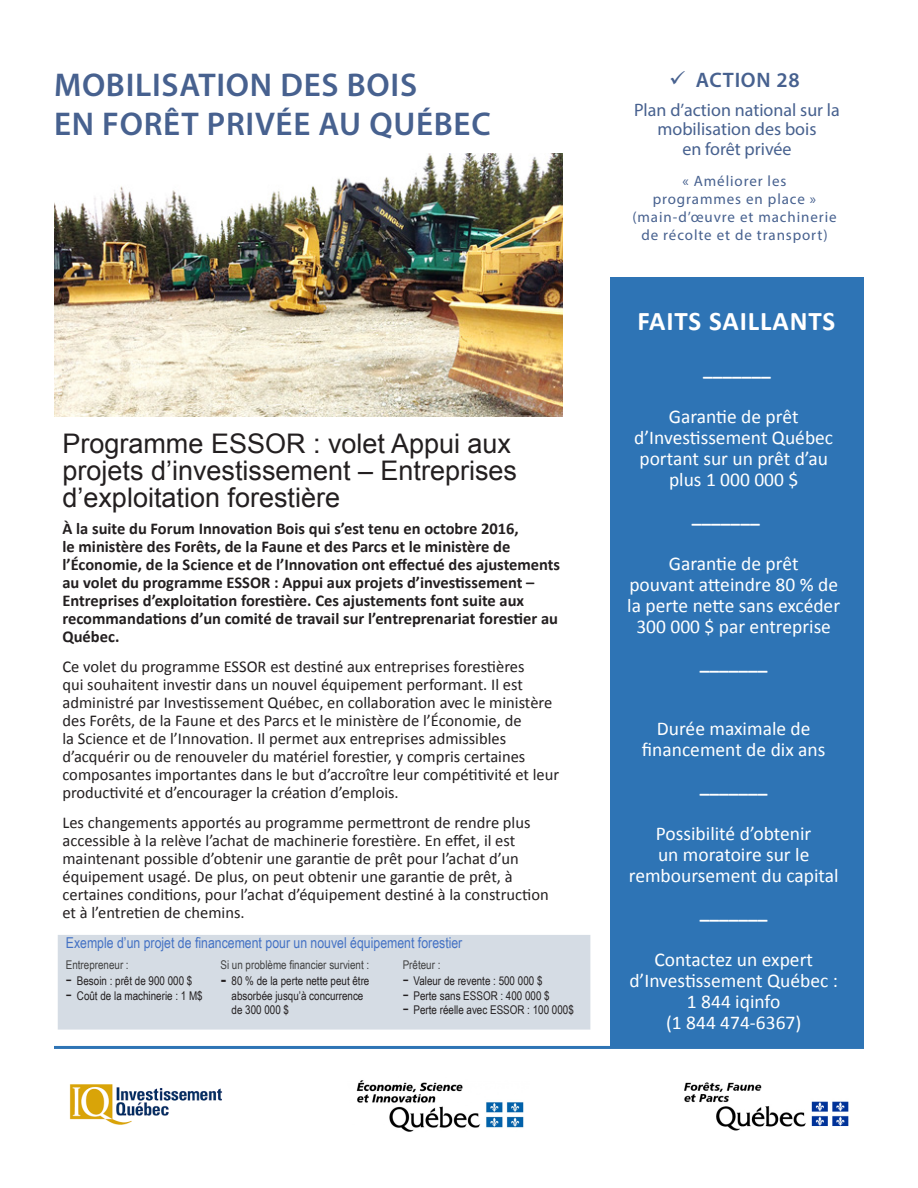
<style>
.page{position:relative;width:918px;height:1188px;background:#fff}
.page>*{position:absolute;margin:0;border:0;box-sizing:border-box;transform-origin:0 0}
.t1{font:600 33px/39.6px "Myriad Pro";letter-spacing:.02em;color:#47618f}
.t2{font:27px/27px "Arial";color:#231f20}
.t3{font:700 27px "Calibri";letter-spacing:.035em;color:#fff}
.t4{font:600 21px "Myriad Pro";letter-spacing:.035em;color:#47618f}
.t5{font:19.5px/21px "Calibri";color:#fff;text-align:center}
.t6{font:700 19.5px "Calibri";color:#fff}
.t7{font:18px/19.5px "Myriad Pro";color:#47618f;text-align:center}
.t8{font:16.5px/18px "Calibri";color:#231f20}
.t9{font:700 16.5px/18px "Calibri";color:#231f20}
.t10{font:15px/18px "Myriad Pro";letter-spacing:.06em;color:#47618f;text-align:center}
.t11{font:15px "Arial Narrow";color:#4472c4}
.t12{font:12px/14.4px "Arial Narrow";color:#231f20}
.t13{font:12px "Arial Narrow";color:#404040}
.s1{font-family:"Arial";font-size:18px}
.s2{font-family:"Arial";font-weight:700;font-size:16.5px}
</style>
<div class="page">
<hr style="left:54px;top:1046px;width:810px;height:3px;background:#2e74b5">
<div style="left:610px;top:277px;width:254px;height:771px;background:#2e74b5"></div>
<img style="left:684px;top:1082px;width:165px;height:49px">
<img style="left:356px;top:1080px;width:168px;height:52px">
<img style="left:69px;top:1084px;width:154px;height:41px">
<img style="left:54px;top:154px;width:509px;height:262px">
<div style="left:58px;top:935px;width:532px;height:95px;background:#d5dce4"></div>
<h1 class="t1" style="left:54px;top:64px;width:438px">MOBILISATION DES BOIS<br>EN FORÊT PRIVÉE AU QUÉBEC</h1>
<h2 class="t2" style="left:62px;top:431px;width:456px">Programme ESSOR : volet Appui aux projets d’investissement – Entreprises d’exploitation forestière</h2>
<p class="t9" style="left:62px;top:519px;width:499px">À la suite du Forum Innovation Bois qui s’est tenu en octobre 2016,<br>le ministère des Forêts, de la Faune et des Parcs et le ministère de l’Économie, de la Science et de l’Innovation ont effectué des ajustements au volet du programme ESSOR : Appui aux projets d’investissement – Entreprises d’exploitation forestière. Ces ajustements font suite aux recommandations d’un comité de travail sur l’entreprenariat forestier au Québec.</p>
<p class="t8" style="left:62px;top:657px;width:498px">Ce volet du programme ESSOR est destiné aux entreprises forestières<br>qui souhaitent investir dans un nouvel équipement performant. Il est administré par Investissement Québec, en collaboration avec le ministère des Forêts, de la Faune et des Parcs et le ministère de l’Économie, de<br>la Science et de l’Innovation. Il permet aux entreprises admissibles d’acquérir ou de renouveler du matériel forestier, y compris certaines composantes importantes dans le but d’accroître leur compétitivité et leur productivité et d’encourager la création d’emplois.</p>
<p class="t8" style="left:62px;top:813px;width:488px">Les changements apportés au programme permettront de rendre plus accessible à la relève l’achat de machinerie forestière. En effet, il est maintenant possible d’obtenir une garantie de prêt pour l’achat d’un équipement usagé. De plus, on peut obtenir une garantie de prêt, à certaines conditions, pour l’achat d’équipement destiné à la construction et à l’entretien de chemins.</p>
<p class="t11" style="left:66px;top:932px;width:398px">Exemple d’un projet de financement pour un nouvel équipement forestier</p>
<p class="t13" style="left:66px;top:956px;width:64px">Entrepreneur :</p>
<p class="t13" style="left:220px;top:956px;width:150px">Si un problème financier survient :</p>
<p class="t13" style="left:403px;top:956px;width:39px">Prêteur :</p>
<p class="t12" style="left:66px;top:973px;width:128px"><span class="s1">-</span> Besoin : prêt de 900 000 $</p>
<p class="t12" style="left:66px;top:988px;width:138px"><span class="s1">-</span> Coût de la machinerie : 1 M$</p>
<p class="t12" style="left:232px;top:973px;width:139px;text-indent:-11px"><span class="s2">-</span> 80 % de la perte nette peut être absorbée jusqu’à concurrence de 300 000 $</p>
<p class="t12" style="left:403px;top:973px;width:141px"><span class="s1">-</span> Valeur de revente : 500 000 $</p>
<p class="t12" style="left:403px;top:988px;width:149px"><span class="s1">-</span> Perte sans ESSOR : 400 000 $</p>
<p class="t12" style="left:403px;top:1002px;width:173px"><span class="s1">-</span> Perte réelle avec ESSOR : 100 000$</p>
<p class="t4" style="left:669px;top:67px;width:132px">✓ ACTION 28</p>
<p class="t7" style="left:634px;top:100px;width:207px">Plan d’action national sur la mobilisation des bois<br>en forêt privée</p>
<p class="t10" style="left:632px;top:172px;width:206px">« Améliorer les<br>programmes en place » (main-d’œuvre et machinerie de récolte et de transport)</p>
<h2 class="t3" style="left:637px;top:304px;width:200px">FAITS SAILLANTS</h2>
<p class="t6" style="left:703px;top:356px;width:69px">_______</p>
<p class="t5" style="left:634px;top:406px;width:201px">Garantie de prêt d’Investissement Québec portant sur un prêt d’au plus 1 000 000 $</p>
<p class="t6" style="left:692px;top:503px;width:69px">_______</p>
<p class="t5" style="left:627px;top:553px;width:214px">Garantie de prêt<br>pouvant atteindre 80 % de la perte nette sans excéder<br>300 000 $ par entreprise</p>
<p class="t6" style="left:700px;top:650px;width:69px">_______</p>
<p class="t5" style="left:642px;top:718px;width:185px">Durée maximale de financement de dix ans</p>
<p class="t6" style="left:700px;top:773px;width:69px">_______</p>
<p class="t5" style="left:629px;top:823px;width:211px">Possibilité d’obtenir<br>un moratoire sur le remboursement du capital</p>
<p class="t6" style="left:700px;top:899px;width:69px">_______</p>
<p class="t5" style="left:629px;top:949px;width:210px">Contactez un expert d’Investissement Québec :<br>1 844 iqinfo<br>(1 844 474-6367)</p>
</div>
